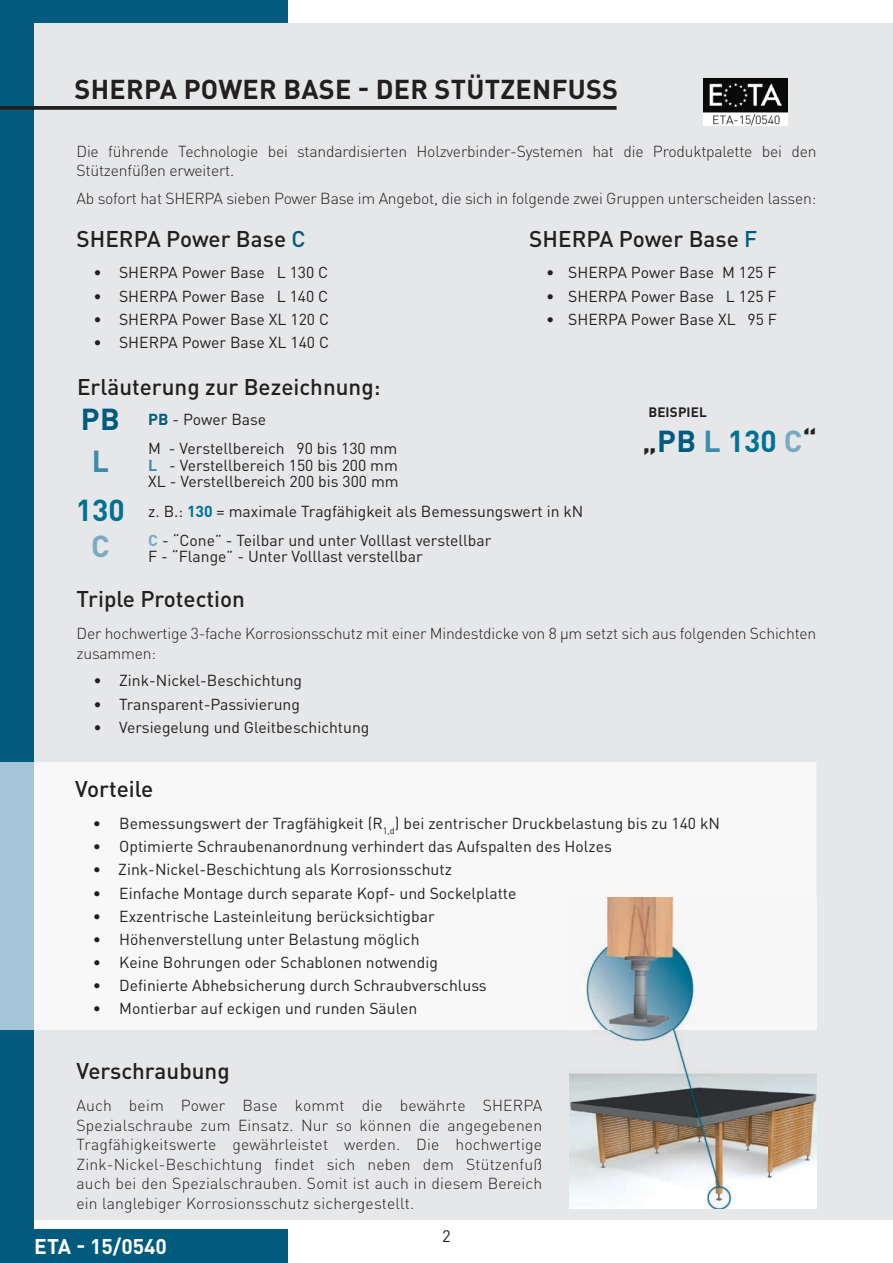
<style>
.page{position:relative;width:893px;height:1263px;background:#fff}
.page>*{position:absolute;margin:0;border:0;box-sizing:border-box;transform-origin:0 0}
.t1{font:700 30px "DIN Pro";color:#007193}
.t2{font:700 30px "DIN Pro";color:#005b7e}
.t3{font:700 30px "DIN Pro";color:#3c8caa}
.t4{font:700 30px "DIN Pro";color:#79aac3}
.t5{font:700 27px "DIN Pro";letter-spacing:.01em;color:#231f20}
.t6{font:500 22.5px "DIN Pro";color:#231f20}
.t7{font:700 21px "DIN Pro";color:#fff}
.t8{font:16.5px "DIN Pro";color:#231f20}
.t9{font:15.75px/29.2px "DIN Pro";color:#231f20}
.t10{font:300 15.75px/19.5px "DIN Pro";letter-spacing:-.015em;color:#231f20}
.t11{font:700 13.5px "DIN Pro";letter-spacing:.01em;color:#231f20}
.s1{color:#005b7e}
.s2{font-weight:700;color:#005b7e}
.s3{font-weight:700;color:#3c8caa}
.s4{font-weight:700;color:#007193}
.s5{font-weight:700;color:#79aac3}
.s6{color:#231f20}
.s7{color:#3c8caa}
.s8{color:#79aac3}
</style>
<div class="page">
<div style="left:0;top:0;width:287px;height:1263px;background:#005b7e"></div>
<div style="left:34px;top:23px;width:859px;height:1197px;background:#e6e7e9"></div>
<div style="left:0;top:762px;width:34px;height:268px;background:#a4c5d7"></div>
<div style="left:34px;top:762px;width:782px;height:268px;background:#f8f8f9"></div>
<img style="left:569px;top:897px;width:247px;height:312px">
<svg style="left:0;top:106px;width:617px;height:4px;background:#2d2a2b"></svg>
<img style="left:703px;top:79px;width:84px;height:46px">
<h2 class="t5" style="left:75px;top:71px;width:545px">SHERPA POWER BASE - DER STÜTZENFUSS</h2>
<p class="t10" style="left:77px;top:141px;width:741px">Die führende Technologie bei standardisierten Holzverbinder-Systemen hat die Produktpalette bei den<br>Stützenfüßen erweitert.</p>
<p class="t10" style="left:77px;top:188px;width:741px">Ab sofort hat SHERPA sieben Power Base im Angebot, die sich in folgende zwei Gruppen unterscheiden lassen:</p>
<h3 class="t6" style="left:77px;top:223px;width:231px">SHERPA Power Base <span class="s1">C</span></h3>
<p class="t9" style="left:94px;top:257px;width:236px">• SHERPA Power Base L 130 C</p>
<p class="t9" style="left:94px;top:281px;width:236px">• SHERPA Power Base L 140 C</p>
<p class="t9" style="left:94px;top:304px;width:237px">• SHERPA Power Base XL 120 C</p>
<p class="t9" style="left:94px;top:327px;width:237px">• SHERPA Power Base XL 140 C</p>
<h3 class="t6" style="left:529px;top:223px;width:230px">SHERPA Power Base <span class="s1">F</span></h3>
<p class="t9" style="left:546px;top:257px;width:232px">• SHERPA Power Base M 125 F</p>
<p class="t9" style="left:546px;top:281px;width:232px">• SHERPA Power Base L 125 F</p>
<p class="t9" style="left:546px;top:304px;width:232px">• SHERPA Power Base XL 95 F</p>
<h3 class="t6" style="left:77px;top:371px;width:305px">Erläuterung zur Bezeichnung:</h3>
<h1 class="t2" style="left:81px;top:399px;width:40px">PB</h1>
<h1 class="t3" style="left:92px;top:441px;width:19px">L</h1>
<h1 class="t1" style="left:76px;top:490px;width:50px">130</h1>
<h1 class="t4" style="left:91px;top:526px;width:20px">C</h1>
<p class="t9" style="left:148px;top:404px;width:251px"><span class="s2">PB</span> - Power Base<br>M - Verstellbereich 90 bis 130 mm</p>
<p class="t9" style="left:148px;top:456px;width:252px;line-height:16.5px"><span class="s3">L</span> - Verstellbereich 150 bis 200 mm<br>XL - Verstellbereich 200 bis 300 mm</p>
<p class="t9" style="left:148px;top:496px;width:437px">z. B.: <span class="s4">130</span> = maximale Tragfähigkeit als Bemessungswert in kN<br><span class="s5">C</span> - “Cone” - Teilbar und unter Volllast verstellbar</p>
<p class="t9" style="left:148px;top:541px;width:276px">F - “Flange” - Unter Volllast verstellbar</p>
<p class="t11" style="left:648px;top:403px;width:60px">BEISPIEL</p>
<h1 class="t1" style="left:643px;top:420px;width:176px"><span class="s6">„</span><span class="s1">PB</span> <span class="s7">L</span> 130 <span class="s8">C</span><span class="s6">“</span></h1>
<h3 class="t6" style="left:77px;top:584px;width:170px">Triple Protection</h3>
<p class="t10" style="left:77px;top:623px;width:741px">Der hochwertige 3-fache Korrosionsschutz mit einer Mindestdicke von 8 µm setzt sich aus folgenden Schichten zusammen:</p>
<p class="t9" style="left:94px;top:665px;width:210px">• Zink-Nickel-Beschichtung</p>
<p class="t9" style="left:94px;top:689px;width:208px">• Transparent-Passivierung</p>
<p class="t9" style="left:94px;top:712px;width:277px">• Versiegelung und Gleitbeschichtung</p>
<h3 class="t6" style="left:75px;top:774px;width:80px">Vorteile</h3>
<p class="t9" style="left:93px;top:808px;width:629px">• Bemessungswert der Tragfähigkeit (R<sub>1,d</sub>) bei zentrischer Druckbelastung bis zu 140 kN</p>
<p class="t9" style="left:93px;top:831px;width:520px">• Optimierte Schraubenanordnung verhindert das Aufspalten des Holzes</p>
<p class="t9" style="left:93px;top:854px;width:360px">• Zink-Nickel-Beschichtung als Korrosionsschutz</p>
<p class="t9" style="left:93px;top:877px;width:425px">• Einfache Montage durch separate Kopf- und Sockelplatte</p>
<p class="t9" style="left:93px;top:901px;width:343px">• Exzentrische Lasteinleitung berücksichtigbar</p>
<p class="t9" style="left:93px;top:924px;width:328px">• Höhenverstellung unter Belastung möglich</p>
<p class="t9" style="left:93px;top:947px;width:346px">• Keine Bohrungen oder Schablonen notwendig</p>
<p class="t9" style="left:93px;top:970px;width:395px">• Definierte Abhebsicherung durch Schraubverschluss</p>
<p class="t9" style="left:93px;top:993px;width:326px">• Montierbar auf eckigen und runden Säulen</p>
<h3 class="t6" style="left:77px;top:1056px;width:155px">Verschraubung</h3>
<p class="t10" style="left:77px;top:1095px;width:467px;text-align:justify">Auch beim Power Base kommt die bewährte SHERPA Spezialschraube zum Einsatz. Nur so können die angegebenen Tragfähigkeitswerte gewährleistet werden. Die hochwertige Zink-Nickel-Beschichtung findet sich neben dem Stützenfuß auch bei den Spezialschrauben. Somit ist auch in diesem Bereich ein langlebiger Korrosionsschutz sichergestellt.</p>
<h3 class="t7" style="left:34px;top:1232px;width:134px">ETA - 15/0540</h3>
<p class="t8" style="left:442px;top:1224px;width:10px">2</p>
</div>
